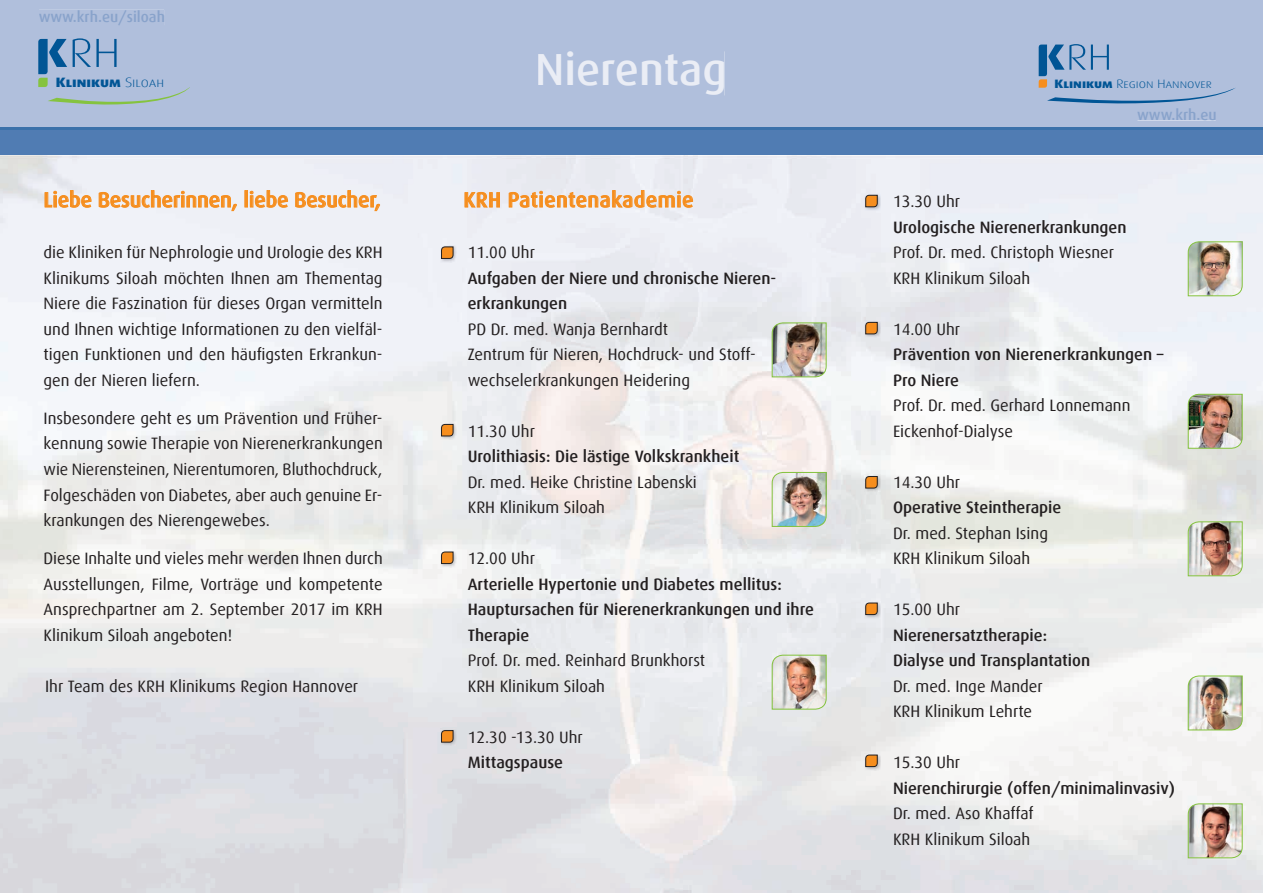
<style>
.page{position:relative;width:1263px;height:893px;background:#fff}
.page>*{position:absolute;margin:0;border:0;box-sizing:border-box;transform-origin:0 0}
.t1{font:500 45px "Dax";color:#eaedf5}
.t2{font:500 21px "Dax";color:#f68e1e}
.t3{font:500 21px "Dax";letter-spacing:.025em;color:#f68e1e}
.t4{font:16.5px/25.5px "Dax";color:#231f20}
.t5{font:500 16.5px/25.5px "Dax";color:#231f20}
.t6{font:500 15px "Dax";color:#89a3cb}
.t7{font:13.65px "Dax Wide Extra Bold Caps";color:#005595}
.t8{font:12.15px "Dax Wide Light Caps";color:#005595}
.s1{font-family:"Dax Wide Light Caps"}
.s2{font-family:"Dax Wide Extra Bold Caps"}
</style>
<div class="page">
<div style="left:0;top:130px;width:1263px;height:25px;background:#507cb3"></div>
<div style="left:0;top:0;width:1263px;height:128px;background:#b0bfdc"></div>
<hr style="left:0;top:128px;width:1263px;height:2px;background:#3b71aa">
<svg style="left:464px;top:192px;width:36px;height:16px"></svg>
<svg style="left:508px;top:190px;width:185px;height:18px;background:#eed0b2"></svg>
<img style="left:865px;top:193px;width:16px;height:17px">
<svg style="left:866px;top:195px;width:11px;height:12px"></svg>
<div style="left:1137px;top:108px;width:79px;height:12px;background:#b0bfdc"></div>
<div style="left:39px;top:10px;width:125px;height:15px;background:#b0bfdc"></div>
<div style="left:538px;top:51px;width:186px;height:44px;background:#b0bfdc"></div>
<img style="left:1187px;top:803px;width:56px;height:56px">
<img style="left:771px;top:471px;width:56px;height:56px">
<img style="left:771px;top:654px;width:56px;height:56px">
<img style="left:1187px;top:241px;width:56px;height:56px">
<svg style="left:44px;top:190px;width:48px;height:18px"></svg>
<svg style="left:98px;top:190px;width:140px;height:21px;background:#efd7bf"></svg>
<div style="left:245px;top:190px;width:3px;height:17px;border:1px solid #f68e1e"></div>
<svg style="left:249px;top:190px;width:39px;height:18px"></svg>
<svg style="left:295px;top:190px;width:86px;height:21px;background:#efd6bd"></svg>
<svg style="left:1038px;top:44px;width:198px;height:60px;background:#9fb4d3"></svg>
<svg style="left:38px;top:38px;width:152px;height:67px;background:#9eb5cf"></svg>
<img style="left:440px;top:245px;width:17px;height:17px">
<svg style="left:441px;top:247px;width:12px;height:12px"></svg>
<img style="left:440px;top:423px;width:17px;height:17px">
<svg style="left:441px;top:424px;width:12px;height:12px"></svg>
<img style="left:865px;top:321px;width:16px;height:17px">
<svg style="left:866px;top:322px;width:11px;height:12px"></svg>
<img style="left:440px;top:550px;width:17px;height:17px">
<svg style="left:441px;top:552px;width:12px;height:12px"></svg>
<img style="left:865px;top:475px;width:16px;height:17px">
<svg style="left:866px;top:476px;width:11px;height:12px"></svg>
<img style="left:865px;top:601px;width:16px;height:17px">
<svg style="left:866px;top:603px;width:11px;height:12px"></svg>
<img style="left:865px;top:753px;width:16px;height:17px">
<svg style="left:866px;top:755px;width:11px;height:12px"></svg>
<img style="left:440px;top:729px;width:17px;height:17px">
<svg style="left:441px;top:730px;width:12px;height:12px"></svg>
<img style="left:1187px;top:393px;width:56px;height:56px">
<img style="left:1187px;top:521px;width:56px;height:56px">
<img style="left:771px;top:322px;width:56px;height:56px">
<img style="left:1187px;top:675px;width:56px;height:56px">
<p class="t6" style="left:39px;top:8px;width:128px">www.krh.eu/siloah</p>
<h1 class="t1" style="left:535px;top:45px;width:194px">Nierentag</h1>
<p class="t7" style="left:56px;top:74px;width:110px">Klinikum <span class="s1">Siloah</span></p>
<p class="t8" style="left:1054px;top:77px;width:159px"><span class="s2">Klinikum</span> Region Hannover</p>
<p class="t2" style="left:44px;top:188px;width:339px">Liebe Besucherinnen, liebe Besucher,</p>
<p class="t4" style="left:44px;top:240px;width:341px;text-align:justify">die Kliniken für Nephrologie und Urologie des KRH Klinikums Siloah möchten Ihnen am Thementag Niere die Faszination für dieses Organ vermitteln und Ihnen wichtige Informationen zu den vielfäl&shy;tigen Funktionen und den häufigsten Erkrankun&shy;gen der Nieren liefern.</p>
<p class="t4" style="left:44px;top:406px;width:341px;text-align:justify">Insbesondere geht es um Prävention und Früher&shy;kennung sowie Therapie von Nierenerkrankungen wie Nierensteinen, Nierentumoren, Bluthochdruck, Folgeschäden von Diabetes, aber auch genuine Er&shy;krankungen des Nierengewebes.</p>
<p class="t4" style="left:44px;top:546px;width:341px;text-align:justify">Diese Inhalte und vieles mehr werden Ihnen durch Ausstellungen, Filme, Vorträge und kompetente Ansprechpartner am 2. September 2017 im KRH Klinikum Siloah angeboten!</p>
<p class="t4" style="left:45px;top:673px;width:315px">Ihr Team des KRH Klinikums Region Hannover</p>
<p class="t3" style="left:463px;top:188px;width:231px">KRH Patientenakademie</p>
<p class="t4" style="left:468px;top:240px;width:69px">11.00 Uhr</p>
<p class="t5" style="left:468px;top:265px;width:310px">Aufgaben der Niere und chronische Nieren&shy;erkrankungen</p>
<p class="t4" style="left:468px;top:316px;width:289px">PD Dr. med. Wanja Bernhardt<br>Zentrum für Nieren, Hochdruck- und Stoff&shy;wechselerkrankungen Heidering</p>
<p class="t4" style="left:468px;top:418px;width:69px">11.30 Uhr</p>
<p class="t5" style="left:468px;top:444px;width:273px">Urolithiasis: Die lästige Volkskrankheit</p>
<p class="t4" style="left:468px;top:469px;width:231px">Dr. med. Heike Christine Labenski<br>KRH Klinikum Siloah</p>
<p class="t4" style="left:468px;top:546px;width:69px">12.00 Uhr</p>
<p class="t5" style="left:468px;top:571px;width:348px">Arterielle Hypertonie und Diabetes mellitus:<br>Hauptursachen für Nierenerkrankungen und ihre<br>Therapie</p>
<p class="t4" style="left:468px;top:648px;width:239px">Prof. Dr. med. Reinhard Brunkhorst<br>KRH Klinikum Siloah</p>
<p class="t4" style="left:468px;top:724px;width:117px">12.30 -13.30 Uhr</p>
<p class="t5" style="left:468px;top:750px;width:97px">Mittagspause</p>
<p class="t6" style="left:1137px;top:107px;width:81px">www.krh.eu</p>
<p class="t4" style="left:893px;top:189px;width:69px">13.30 Uhr</p>
<p class="t5" style="left:893px;top:214px;width:235px">Urologische Nierenerkrankungen</p>
<p class="t4" style="left:893px;top:240px;width:223px">Prof. Dr. med. Christoph Wiesner<br>KRH Klinikum Siloah</p>
<p class="t4" style="left:893px;top:316px;width:69px">14.00 Uhr</p>
<p class="t5" style="left:893px;top:342px;width:272px">Prävention von Nierenerkrankungen –<br>Pro Niere</p>
<p class="t4" style="left:893px;top:393px;width:239px">Prof. Dr. med. Gerhard Lonnemann<br>Eickenhof-Dialyse</p>
<p class="t4" style="left:893px;top:469px;width:69px">14.30 Uhr</p>
<p class="t5" style="left:893px;top:495px;width:170px">Operative Steintherapie</p>
<p class="t4" style="left:893px;top:520px;width:156px">Dr. med. Stephan Ising<br>KRH Klinikum Siloah</p>
<p class="t4" style="left:893px;top:597px;width:69px">15.00 Uhr</p>
<p class="t5" style="left:893px;top:622px;width:199px">Nierenersatztherapie:<br>Dialyse und Transplantation</p>
<p class="t4" style="left:893px;top:673px;width:151px">Dr. med. Inge Mander<br>KRH Klinikum Lehrte</p>
<p class="t4" style="left:893px;top:750px;width:69px">15.30 Uhr</p>
<p class="t5" style="left:893px;top:775px;width:283px">Nierenchirurgie (offen/minimalinvasiv)</p>
<p class="t4" style="left:893px;top:801px;width:142px">Dr. med. Aso Khaffaf<br>KRH Klinikum Siloah</p>
</div>
